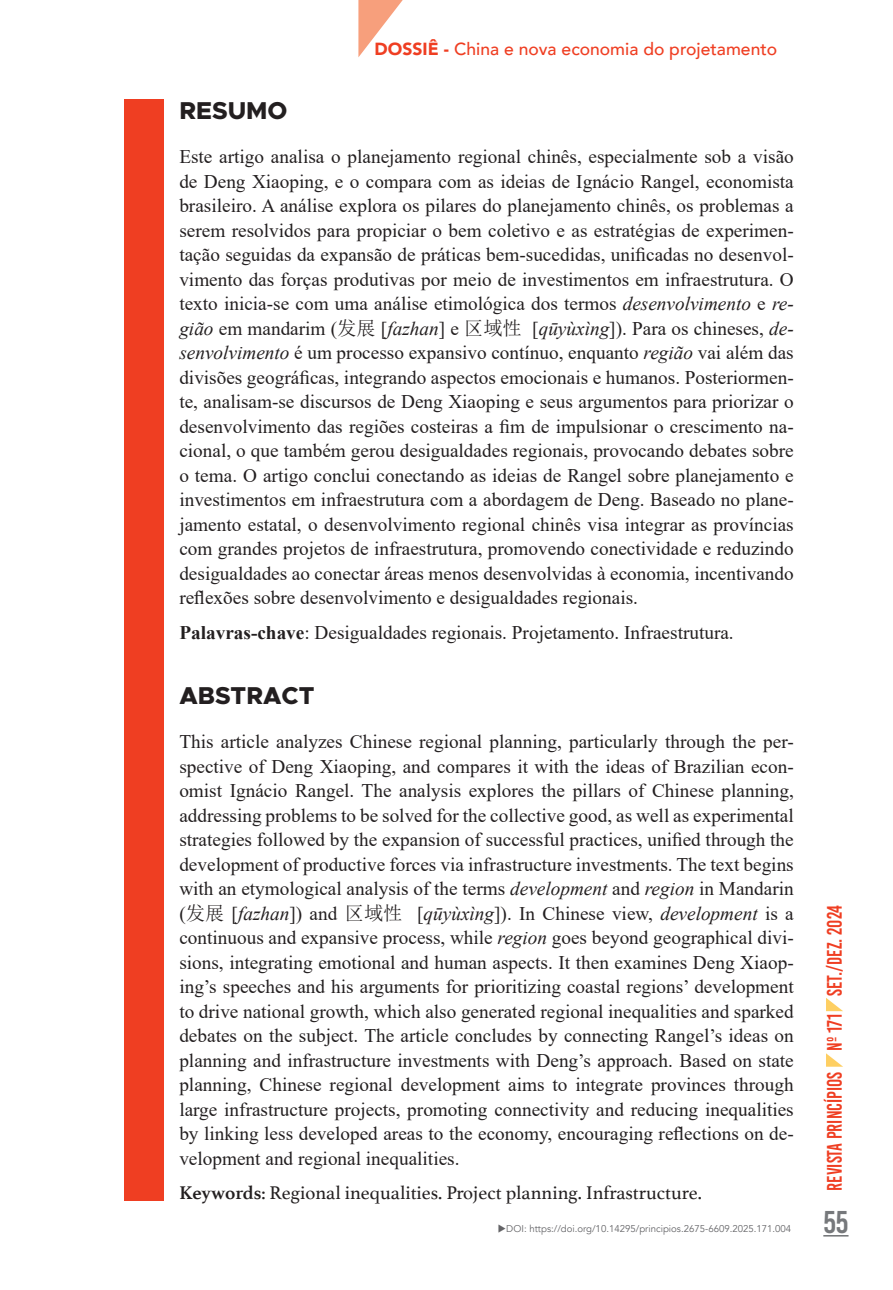
<style>
.page{position:relative;width:893px;height:1290px;background:#fff}
.page>*{position:absolute;margin:0;border:0;box-sizing:border-box;transform-origin:0 0}
.t1{font:31.5px "Bebas Kai";color:#76787b}
.t2{font:800 24.5px "Metropolis";color:#231f20}
.t3{font:21px "Bebas Kai";color:#ef3e22;scale:.9 1}
.t4{font:19.25px/24.5px "Times New Roman";color:#231f20;text-align:justify}
.t5{font:19.25px "Athelas";color:#231f20}
.t6{font:500 17.5px "Avenir";color:#ef3e22}
.t7{font:9.8px "Avenir";color:#636366}
.s1{font-weight:900}
.s2{font-style:italic}
.s3{font-family:"Sim Sun"}
.s4{font-weight:700}
</style>
<div class="page">
<svg style="left:823px;top:1235px;width:25px;height:1px"></svg>
<svg style="left:826px;top:1053px;width:17px;height:14px"></svg>
<svg style="left:826px;top:998px;width:17px;height:13px"></svg>
<svg style="left:358px;top:0;width:45px;height:57px"></svg>
<div style="left:124px;top:99px;width:40px;height:1101px;background:#ef3e22"></div>
<p class="t6" style="left:375px;top:33px;width:404px"><span class="s1">DOSSIÊ -</span> China e nova economia do projetamento</p>
<p class="t2" style="left:179px;top:95px;width:110px">RESUMO</p>
<p class="t4" style="left:179px;top:144px;width:616px">Este artigo analisa o planejamento regional chinês, especialmente sob a visão de Deng Xiaoping, e o compara com as ideias de Ignácio Rangel, economista brasileiro. A análise explora os pilares do planejamento chinês, os problemas a serem resolvidos para propiciar o bem coletivo e as estratégias de experimen&shy;tação seguidas da expansão de práticas bem-sucedidas, unificadas no desenvol&shy;vimento das forças produtivas por meio de investimentos em infraestrutura. O texto inicia-se com uma análise etimológica dos termos <span class="s2">desenvolvimento</span> e <span class="s2">re&shy;gião</span> em mandarim (<span class="s3">发展</span> [<span class="s2">fazhan</span>] e <span class="s3">区域性</span> [<span class="s2">qūyùxìng</span>]). Para os chineses, <span class="s2">de&shy;senvolvimento</span> é um processo expansivo contínuo, enquanto <span class="s2">região</span> vai além das divisões geográficas, integrando aspectos emocionais e humanos. Posteriormen&shy;te, analisam-se discursos de Deng Xiaoping e seus argumentos para priorizar o desenvolvimento das regiões costeiras a fim de impulsionar o crescimento na&shy;cional, o que também gerou desigualdades regionais, provocando debates sobre o tema. O artigo conclui conectando as ideias de Rangel sobre planejamento e investimentos em infraestrutura com a abordagem de Deng. Baseado no plane&shy;jamento estatal, o desenvolvimento regional chinês visa integrar as províncias com grandes projetos de infraestrutura, promovendo conectividade e reduzindo desigualdades ao conectar áreas menos desenvolvidas à economia, incentivando reflexões sobre desenvolvimento e desigualdades regionais.</p>
<p class="t4" style="left:179px;top:619px;width:556px"><span class="s4">Palavras-chave</span>: Desigualdades regionais. Projetamento. Infraestrutura.</p>
<p class="t2" style="left:179px;top:679px;width:137px">ABSTRACT</p>
<p class="t4" style="left:179px;top:729px;width:616px">This article analyzes Chinese regional planning, particularly through the per&shy;spective of Deng Xiaoping, and compares it with the ideas of Brazilian econ&shy;omist Ignácio Rangel. The analysis explores the pillars of Chinese planning, addressing problems to be solved for the collective good, as well as experimental strategies followed by the expansion of successful practices, unified through the development of productive forces via infrastructure investments. The text begins with an etymological analysis of the terms <span class="s2">development</span> and <span class="s2">region</span> in Mandarin (<span class="s3">发展</span> [<span class="s2">fazhan</span>]) and <span class="s3">区域性</span> [<span class="s2">qūyùxìng</span>]). In Chinese view, <span class="s2">development</span> is a continuous and expansive process, while <span class="s2">region</span> goes beyond geographical divi&shy;sions, integrating emotional and human aspects. It then examines Deng Xiaop&shy;ing’s speeches and his arguments for prioritizing coastal regions’ development to drive national growth, which also generated regional inequalities and sparked debates on the subject. The article concludes by connecting Rangel’s ideas on planning and infrastructure investments with Deng’s approach. Based on state planning, Chinese regional development aims to integrate provinces through large infrastructure projects, promoting connectivity and reducing inequalities by linking less developed areas to the economy, encouraging reflections on de&shy;velopment and regional inequalities.</p>
<p class="t5" style="left:179px;top:1177px;width:524px"><span class="s4">Keywords</span>: Regional inequalities. Project planning. Infrastructure.</p>
<p class="t7" style="left:498px;top:1223px;width:295px">◆DOI: https://doi.org/10.14295/principios.2675-6609.2025.171.004</p>
<p class="t3" style="left:823px;top:1191px;width:319px;rotate:-90deg">Revista Princípios nº 171 set./dez. 2024</p>
<h1 class="t1" style="left:823px;top:1205px;width:27px">55</h1>
</div>
